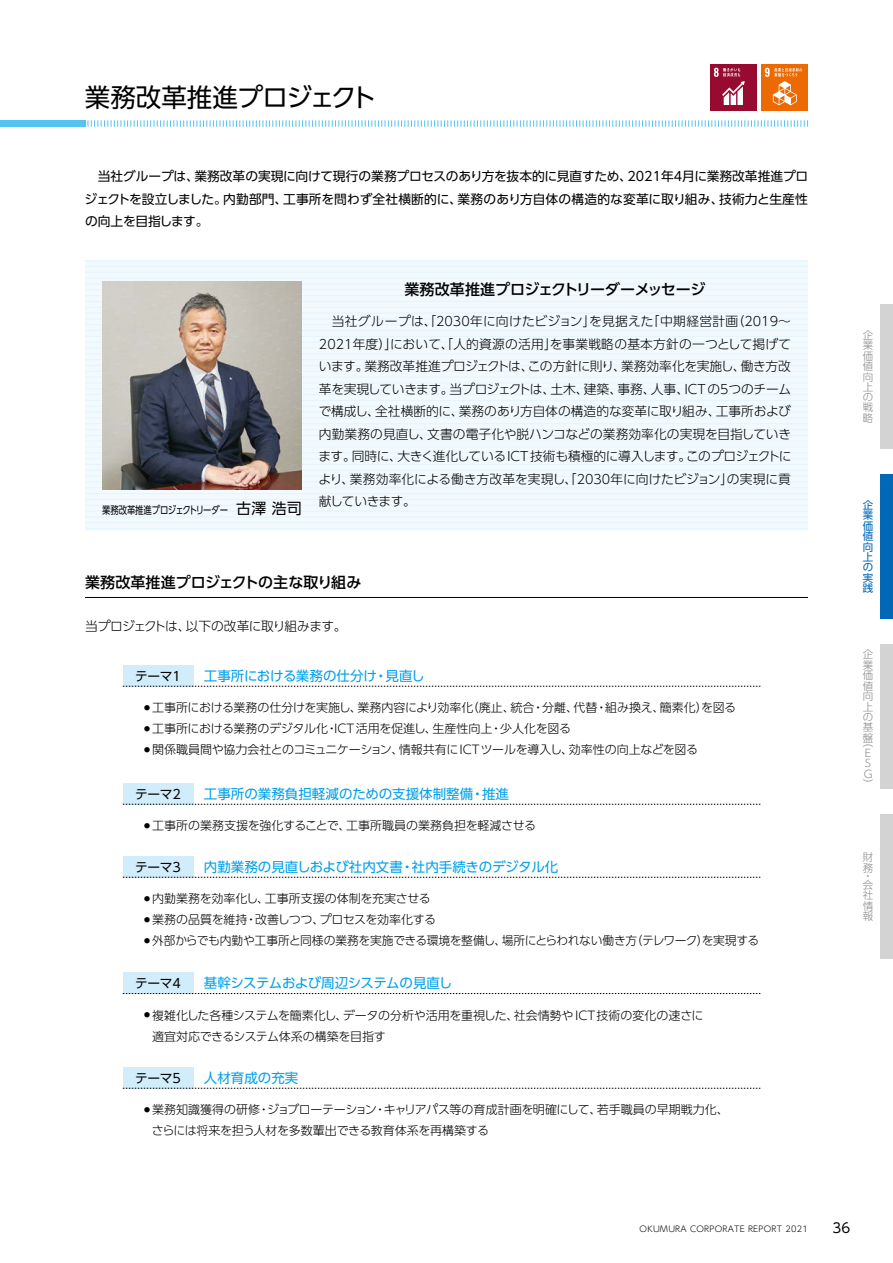
<style>
.page{position:relative;width:893px;height:1263px;background:#fff}
.page>*{position:absolute;margin:0;border:0;box-sizing:border-box;transform-origin:0 0}
.t1{font:25.5px "UD Shin Go Pro";letter-spacing:-.01em;color:#000}
.t2{font:500 15px "UD Shin Go Pro";letter-spacing:-.005em;color:#000}
.t3{font:13.5px "UD Shin Go Pro";color:#00a0e9}
.t4{font:13.5px "UD Shin Go Pro";letter-spacing:-.04em;color:#00a0e9}
.t5{font:13.5px "UD Shin Go Pro";color:#000}
.t6{font:300 12.75px/22.5px "UD Shin Go Pro";letter-spacing:-.01em;color:#000;text-align:justify}
.t7{font:12.75px/22.5px "UD Shin Go Pro";letter-spacing:-.01em;color:#000;text-align:justify}
.t8{font:300 12.75px "UD Shin Go Pro";letter-spacing:-.035em;color:#000}
.t9{font:300 12px/21px "UD Shin Go Pro";letter-spacing:-.015em;color:#000}
.t10{font:300 10.5px/10.4px "UD Shin Go Pro";color:#898989;text-align:justify}
.t11{font:10.5px "UD Shin Go Pro";letter-spacing:-.02em;color:#000;scale:.8 1}
.t12{font:10.5px/10.4px "UD Shin Go Pro";color:#0068b7;text-align:justify}
.t13{font:300 8.25px "UD Shin Go Pro";letter-spacing:.03em;color:#000}
.s1{font-size:15px}
</style>
<div class="page">
<div style="left:85px;top:260px;width:723px;height:270px;background:#f3fafe"></div>
<hr style="left:85px;top:260px;width:723px;height:1px;background:#e6f5fd">
<hr style="left:85px;top:266px;width:723px;height:1px;background:#e6f5fd">
<hr style="left:85px;top:272px;width:723px;height:1px;background:#e6f5fd">
<hr style="left:85px;top:278px;width:723px;height:1px;background:#e6f5fd">
<hr style="left:85px;top:283px;width:723px;height:1px;background:#e6f5fd">
<hr style="left:85px;top:289px;width:723px;height:1px;background:#e6f5fd">
<hr style="left:85px;top:295px;width:723px;height:1px;background:#e6f5fd">
<hr style="left:85px;top:301px;width:723px;height:1px;background:#e6f5fd">
<hr style="left:85px;top:307px;width:723px;height:1px;background:#e6f5fd">
<hr style="left:85px;top:312px;width:723px;height:2px;background:#e6f5fd">
<hr style="left:85px;top:318px;width:723px;height:1px;background:#e6f5fd">
<hr style="left:85px;top:324px;width:723px;height:1px;background:#e6f5fd">
<hr style="left:85px;top:330px;width:723px;height:1px;background:#e6f5fd">
<hr style="left:85px;top:336px;width:723px;height:1px;background:#e6f5fd">
<hr style="left:85px;top:342px;width:723px;height:1px;background:#e6f5fd">
<hr style="left:85px;top:347px;width:723px;height:2px;background:#e6f5fd">
<hr style="left:85px;top:353px;width:723px;height:1px;background:#e6f5fd">
<hr style="left:85px;top:359px;width:723px;height:1px;background:#e6f5fd">
<hr style="left:85px;top:365px;width:723px;height:1px;background:#e6f5fd">
<hr style="left:85px;top:371px;width:723px;height:1px;background:#e6f5fd">
<hr style="left:85px;top:377px;width:723px;height:1px;background:#e6f5fd">
<hr style="left:85px;top:382px;width:723px;height:1px;background:#e6f5fd">
<hr style="left:85px;top:388px;width:723px;height:1px;background:#e6f5fd">
<hr style="left:85px;top:394px;width:723px;height:1px;background:#e6f5fd">
<hr style="left:85px;top:400px;width:723px;height:1px;background:#e6f5fd">
<hr style="left:85px;top:406px;width:723px;height:1px;background:#e6f5fd">
<hr style="left:85px;top:411px;width:723px;height:2px;background:#e6f5fd">
<hr style="left:85px;top:417px;width:723px;height:1px;background:#e6f5fd">
<hr style="left:85px;top:423px;width:723px;height:1px;background:#e6f5fd">
<hr style="left:85px;top:429px;width:723px;height:1px;background:#e6f5fd">
<hr style="left:85px;top:435px;width:723px;height:1px;background:#e6f5fd">
<hr style="left:85px;top:441px;width:723px;height:1px;background:#e6f5fd">
<hr style="left:85px;top:446px;width:723px;height:2px;background:#e6f5fd">
<hr style="left:85px;top:452px;width:723px;height:1px;background:#e6f5fd">
<hr style="left:85px;top:458px;width:723px;height:1px;background:#e6f5fd">
<hr style="left:85px;top:464px;width:723px;height:1px;background:#e6f5fd">
<hr style="left:85px;top:470px;width:723px;height:1px;background:#e6f5fd">
<hr style="left:85px;top:476px;width:723px;height:1px;background:#e6f5fd">
<hr style="left:85px;top:481px;width:723px;height:1px;background:#e6f5fd">
<hr style="left:85px;top:487px;width:723px;height:1px;background:#e6f5fd">
<hr style="left:85px;top:493px;width:723px;height:1px;background:#e6f5fd">
<hr style="left:85px;top:499px;width:723px;height:1px;background:#e6f5fd">
<hr style="left:85px;top:505px;width:723px;height:1px;background:#e6f5fd">
<hr style="left:85px;top:510px;width:723px;height:2px;background:#e6f5fd">
<hr style="left:85px;top:516px;width:723px;height:1px;background:#e6f5fd">
<hr style="left:85px;top:522px;width:723px;height:1px;background:#e6f5fd">
<hr style="left:85px;top:528px;width:723px;height:1px;background:#e6f5fd">
<hr style="left:85px;top:597px;width:723px;height:1px;background:#000">
<div style="left:710px;top:64px;width:47px;height:47px;background:#970b31"></div>
<svg style="left:714px;top:68px;width:31px;height:37px"></svg>
<div style="left:761px;top:64px;width:47px;height:47px;background:#ed6a02"></div>
<svg style="left:765px;top:68px;width:37px;height:37px"></svg>
<div style="left:0;top:120px;width:85px;height:7px;background:#54c3f1"></div>
<svg style="left:88px;top:120px;width:720px;height:7px"></svg>
<div style="left:123px;top:665px;width:70px;height:21px;background:#d1ecfb"></div>
<div style="left:123px;top:783px;width:70px;height:21px;background:#d1ecfb"></div>
<div style="left:123px;top:856px;width:70px;height:21px;background:#d1ecfb"></div>
<div style="left:123px;top:1067px;width:70px;height:21px;background:#d1ecfb"></div>
<div style="left:123px;top:972px;width:70px;height:22px;background:#d1ecfb"></div>
<img style="left:102px;top:281px;width:200px;height:209px">
<svg style="left:123px;top:686px;width:638px;height:1px"></svg>
<svg style="left:123px;top:804px;width:638px;height:1px"></svg>
<svg style="left:123px;top:877px;width:638px;height:1px"></svg>
<svg style="left:123px;top:993px;width:638px;height:1px"></svg>
<svg style="left:123px;top:1088px;width:638px;height:1px"></svg>
<div style="left:880px;top:304px;width:13px;height:145px;background:#d3d3d4"></div>
<div style="left:880px;top:474px;width:13px;height:145px;background:#0068b7"></div>
<div style="left:880px;top:644px;width:13px;height:145px;background:#d3d3d4"></div>
<div style="left:880px;top:814px;width:13px;height:145px;background:#d3d3d4"></div>
<h1 class="t1" style="left:85px;top:77px;width:293px">業務改革推進プロジェクト</h1>
<p class="t7" style="left:85px;top:165px;width:725px;text-indent:13px">当社グループは、業務改革の実現に向けて現行の業務プロセスのあり方を抜本的に見直すため、2021年4月に業務改革推進プロジェクトを設立しました。内勤部門、工事所を問わず全社横断的に、業務のあり方自体の構造的な変革に取り組み、技術力と生産性の向上を目指します。</p>
<p class="t11" style="left:102px;top:502px;width:251px">業務改革推進プロジェクトリーダー <span class="s1">古澤 浩司</span></p>
<p class="t2" style="left:404px;top:277px;width:303px">業務改革推進プロジェクトリーダーメッセージ</p>
<p class="t6" style="left:318px;top:309px;width:474px;text-indent:13px">当社グループは、「2030年に向けたビジョン」を見据えた「中期経営計画（2019～2021年度）」において、「人的資源の活用」を事業戦略の基本方針の一つとして掲げています。業務改革推進プロジェクトは、この方針に則り、業務効率化を実施し、働き方改革を実現していきます。当プロジェクトは、土木、建築、事務、人事、ICTの5つのチームで構成し、全社横断的に、業務のあり方自体の構造的な変革に取り組み、工事所および内勤業務の見直し、文書の電子化や脱ハンコなどの業務効率化の実現を目指していきます。同時に、大きく進化しているICT 技術も積極的に導入します。このプロジェクトにより、業務効率化による働き方改革を実現し、「2030年に向けたビジョン」の実現に貢献していきます。</p>
<p class="t2" style="left:85px;top:570px;width:278px">業務改革推進プロジェクトの主な取り組み</p>
<p class="t8" style="left:85px;top:616px;width:263px">当プロジェクトは、以下の改革に取り組みます。</p>
<p class="t7" style="left:135px;top:664px;width:47px">テーマ1</p>
<p class="t3" style="left:204px;top:665px;width:222px">工事所における業務の仕分け・見直し</p>
<p class="t9" style="left:144px;top:697px;width:594px"><sup>●</sup> 工事所における業務の仕分けを実施し、業務内容により効率化（廃止、統合・分離、代替・組み換え、簡素化）を図る</p>
<p class="t9" style="left:144px;top:718px;width:428px"><sup>●</sup> 工事所における業務のデジタル化・ICT活用を促進し、生産性向上・少人化を図る</p>
<p class="t9" style="left:144px;top:739px;width:556px"><sup>●</sup> 関係職員間や協力会社とのコミュニケーション、情報共有にICTツールを導入し、効率性の向上などを図る</p>
<p class="t7" style="left:135px;top:782px;width:47px">テーマ2</p>
<p class="t3" style="left:204px;top:783px;width:307px">工事所の業務負担軽減のための支援体制整備・推進</p>
<p class="t9" style="left:144px;top:815px;width:394px"><sup>●</sup> 工事所の業務支援を強化することで、工事所職員の業務負担を軽減させる</p>
<p class="t7" style="left:135px;top:855px;width:47px">テーマ3</p>
<p class="t3" style="left:204px;top:856px;width:356px">内勤業務の見直しおよび社内文書・社内手続きのデジタル化</p>
<p class="t9" style="left:144px;top:888px;width:288px"><sup>●</sup> 内勤業務を効率化し、工事所支援の体制を充実させる</p>
<p class="t9" style="left:144px;top:909px;width:294px"><sup>●</sup> 業務の品質を維持・改善しつつ、プロセスを効率化する</p>
<p class="t9" style="left:144px;top:930px;width:617px"><sup>●</sup> 外部からでも内勤や工事所と同様の業務を実施できる環境を整備し、場所にとらわれない働き方（テレワーク）を実現する</p>
<p class="t7" style="left:135px;top:971px;width:47px">テーマ4</p>
<p class="t4" style="left:204px;top:972px;width:250px">基幹システムおよび周辺システムの見直し</p>
<p class="t9" style="left:152px;top:1004px;width:553px;text-indent:-8px"><sup>●</sup> 複雑化した各種システムを簡素化し、データの分析や活用を重視した、社会情勢やICT技術の変化の速さに適宜対応できるシステム体系の構築を目指す</p>
<p class="t7" style="left:135px;top:1066px;width:47px">テーマ5</p>
<p class="t3" style="left:204px;top:1067px;width:96px">人材育成の充実</p>
<p class="t9" style="left:152px;top:1099px;width:579px;text-indent:-8px"><sup>●</sup> 業務知識獲得の研修・ジョブローテーション・キャリアパス等の育成計画を明確にして、若手職員の早期戦力化、さらには将来を担う人材を多数輩出できる教育体系を再構築する</p>
<p class="t10" style="left:863px;top:329px;width:12px">企業価値向上の戦略</p>
<p class="t12" style="left:863px;top:499px;width:12px">企業価値向上の実践</p>
<p class="t10" style="left:863px;top:649px;width:12px">企業価値向上の基盤</p>
<p class="t10" style="left:863px;top:737px;width:12px;text-align:left">（<br>E<br>S<br>G）</p>
<p class="t10" style="left:863px;top:851px;width:12px">財務</p>
<p class="t10" style="left:863px;top:871px;width:12px;line-height:8.6px">・会</p>
<p class="t10" style="left:863px;top:890px;width:12px">社情報</p>
<p class="t13" style="left:640px;top:1222px;width:170px">OKUMURA CORPORATE REPORT 2021</p>
<p class="t5" style="left:833px;top:1217px;width:19px">36</p>
</div>
